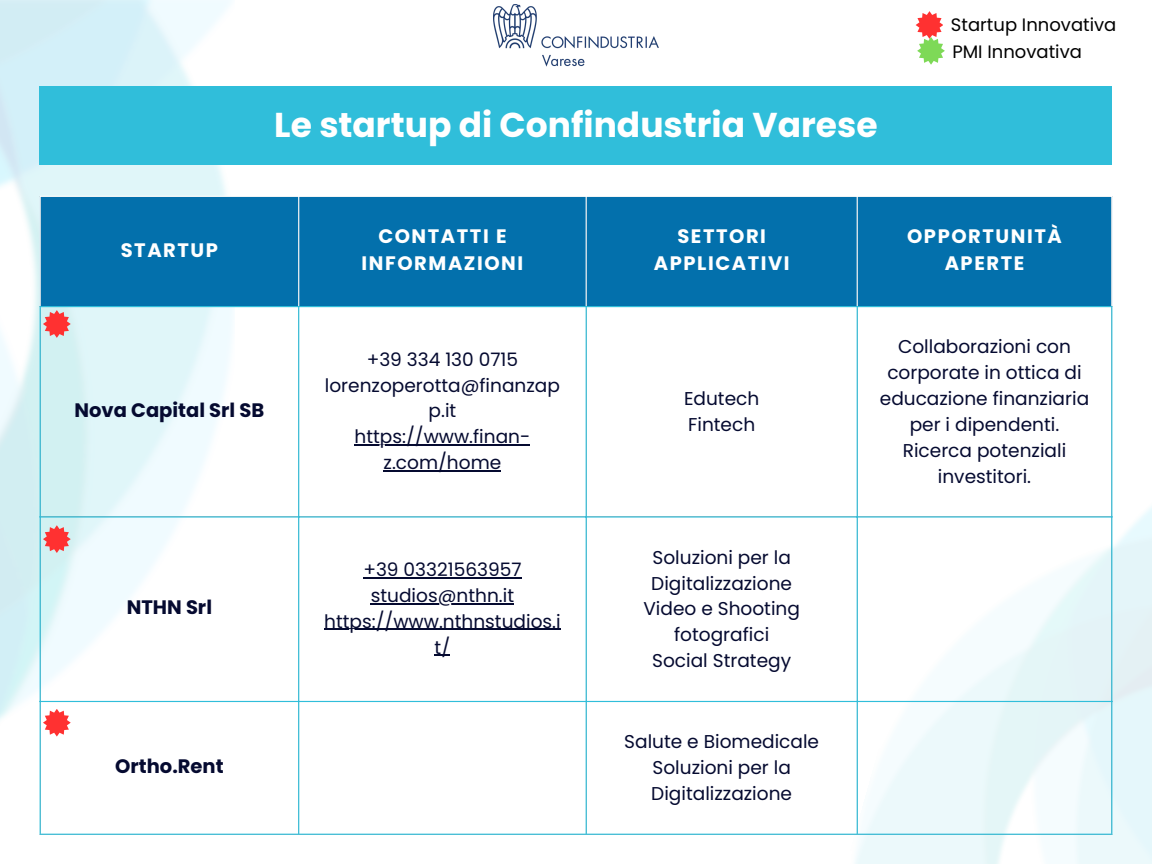
<style>
.page{position:relative;width:1152px;height:864px;background:#fff}
.page>*{position:absolute;margin:0;border:0;box-sizing:border-box;transform-origin:0 0}
.t1{font:700 34.5px "Poppins";color:#fff}
.t2{font:700 19.5px/27px "Poppins";letter-spacing:.08em;color:#fff;text-align:center}
.t3{font:700 19.5px "Poppins";color:#050a30}
.t4{font:18.6px/25.8px "Poppins";color:#050a30;text-align:center}
.t5{font:18px/27px "Poppins";color:#000}
</style>
<div class="page">
<img style="left:842px;top:432px;width:310px;height:432px">
<img style="left:0;top:0;width:234px;height:835px">
<div style="left:40px;top:86px;width:1072px;height:79px;background:#30beda"></div>
<div style="left:41px;top:197px;width:1070px;height:109px;background:#0370ac"></div>
<hr style="left:355px;top:444px;width:175px;height:2px;background:#050a30">
<hr style="left:384px;top:470px;width:117px;height:1px;background:#050a30">
<hr style="left:363px;top:577px;width:159px;height:1px;background:#050a30">
<hr style="left:371px;top:603px;width:143px;height:1px;background:#050a30">
<hr style="left:324px;top:629px;width:237px;height:1px;background:#050a30">
<svg style="left:435px;top:655px;width:15px;height:1px"></svg>
<hr style="left:40px;top:197px;width:1px;height:109px;background:#fff">
<hr style="left:298px;top:197px;width:1px;height:109px;background:#fff">
<hr style="left:586px;top:197px;width:1px;height:109px;background:#fff">
<hr style="left:857px;top:197px;width:1px;height:109px;background:#fff">
<hr style="left:40px;top:196px;width:1072px;height:1px;background:#fff">
<hr style="left:40px;top:307px;width:1px;height:527px;background:#30beda">
<hr style="left:298px;top:307px;width:1px;height:527px;background:#30beda">
<hr style="left:586px;top:307px;width:1px;height:527px;background:#30beda">
<hr style="left:857px;top:307px;width:1px;height:527px;background:#30beda">
<hr style="left:1111px;top:307px;width:1px;height:527px;background:#30beda">
<hr style="left:40px;top:306px;width:1072px;height:1px;background:#30beda">
<hr style="left:40px;top:516px;width:1072px;height:2px;background:#30beda">
<hr style="left:40px;top:701px;width:1072px;height:1px;background:#30beda">
<hr style="left:40px;top:834px;width:1072px;height:1px;background:#30beda">
<img style="left:494px;top:4px;width:165px;height:63px">
<svg style="left:43px;top:310px;width:28px;height:28px"></svg>
<svg style="left:43px;top:525px;width:28px;height:28px"></svg>
<svg style="left:43px;top:709px;width:28px;height:28px"></svg>
<svg style="left:916px;top:11px;width:29px;height:54px"></svg>
<h1 class="t1" style="left:274px;top:101px;width:605px">Le startup di Confindustria Varese</h1>
<p class="t5" style="left:951px;top:11px;width:167px">Startup Innovativa<br>PMI Innovativa</p>
<p class="t2" style="left:121px;top:236px;width:99px">STARTUP</p>
<p class="t3" style="left:75px;top:397px;width:191px">Nova Capital Srl SB</p>
<p class="t3" style="left:127px;top:594px;width:87px">NTHN Srl</p>
<p class="t3" style="left:115px;top:752px;width:110px">Ortho.Rent</p>
<p class="t2" style="left:362px;top:223px;width:163px">CONTATTI E<br>INFORMAZIONI</p>
<p class="t2" style="left:654px;top:223px;width:137px">SETTORI<br>APPLICATIVI</p>
<p class="t2" style="left:907px;top:223px;width:156px">OPPORTUNITÀ<br>APERTE</p>
<p class="t4" style="left:325px;top:346px;width:237px">+39 334 130 0715 lorenzoperotta@finanzap p.it<br>https://www.finan&shy;z.com/home</p>
<p class="t4" style="left:324px;top:557px;width:238px">+39 03321563957 studios@nthn.it https://www.nthnstudios.i t/</p>
<p class="t4" style="left:684px;top:386px;width:77px;text-align:left">Edutech<br>Fintech</p>
<p class="t4" style="left:643px;top:544px;width:158px">Soluzioni per la<br>Digitalizzazione<br>Video e Shooting fotografici<br>Social Strategy</p>
<p class="t4" style="left:624px;top:729px;width:196px">Salute e Biomedicale<br>Soluzioni per la<br>Digitalizzazione</p>
<p class="t4" style="left:880px;top:334px;width:211px">Collaborazioni con corporate in ottica di educazione finanziaria per i dipendenti.<br>Ricerca potenziali investitori.</p>
</div>
